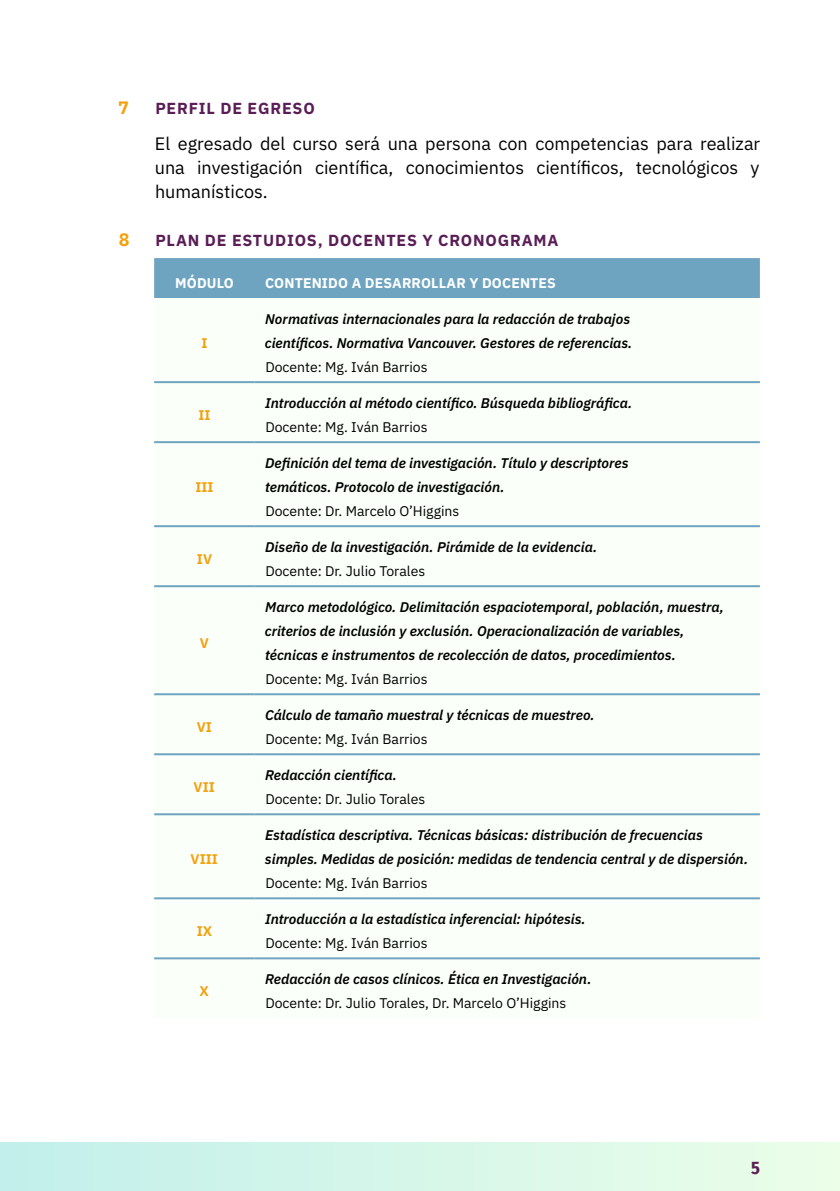
<style>
.page{position:relative;width:840px;height:1191px;background:#fff}
.page>*{position:absolute;margin:0;border:0;box-sizing:border-box;transform-origin:0 0}
.t1{font:18px/24px "IBM Plex Sans";color:#000;text-align:justify}
.t2{font:700 18px "IBM Plex Sans";color:#f1a211}
.t3{font:700 18px "Fira Sans Condensed";color:#5a1e56}
.t4{font:700 16px "IBM Plex Sans";letter-spacing:.05em;color:#5a1e56}
.t5{font:italic 600 14px/24px "IBM Plex Sans";color:#000}
.t6{font:14px "IBM Plex Sans";color:#000}
.t7{font:700 14px "IBM Plex Sans";letter-spacing:.01em;color:#fff}
.t8{font:700 14px "IBM Plex Sans";color:#f1a211}
</style>
<div class="page">
<div style="left:0;top:1142px;width:839px;height:49px;background:linear-gradient(to right,#c2efeb,#ecfee8)"></div>
<div style="left:154px;top:258px;width:605px;height:40px;background:#6ea4bf"></div>
<svg style="left:154px;top:383px;width:605px;height:577px"></svg>
<hr style="left:154px;top:381px;width:100px;height:2px;background:#6ea4bf">
<hr style="left:254px;top:381px;width:505px;height:2px;background:#6ea4bf">
<hr style="left:154px;top:441px;width:100px;height:2px;background:#6ea4bf">
<hr style="left:254px;top:441px;width:505px;height:2px;background:#6ea4bf">
<hr style="left:154px;top:525px;width:100px;height:2px;background:#6ea4bf">
<hr style="left:254px;top:525px;width:505px;height:2px;background:#6ea4bf">
<hr style="left:154px;top:585px;width:100px;height:2px;background:#6ea4bf">
<hr style="left:254px;top:585px;width:505px;height:2px;background:#6ea4bf">
<hr style="left:154px;top:693px;width:100px;height:2px;background:#6ea4bf">
<hr style="left:254px;top:693px;width:505px;height:2px;background:#6ea4bf">
<hr style="left:154px;top:753px;width:100px;height:2px;background:#6ea4bf">
<hr style="left:254px;top:753px;width:505px;height:2px;background:#6ea4bf">
<hr style="left:154px;top:813px;width:100px;height:2px;background:#6ea4bf">
<hr style="left:254px;top:813px;width:505px;height:2px;background:#6ea4bf">
<hr style="left:154px;top:897px;width:100px;height:2px;background:#6ea4bf">
<hr style="left:254px;top:897px;width:505px;height:2px;background:#6ea4bf">
<hr style="left:154px;top:957px;width:100px;height:2px;background:#6ea4bf">
<hr style="left:254px;top:957px;width:505px;height:2px;background:#6ea4bf">
<p class="t2" style="left:118px;top:93px;width:12px">7</p>
<p class="t4" style="left:155px;top:96px;width:161px">PERFIL DE EGRESO</p>
<p class="t1" style="left:155px;top:130px;width:606px">El egresado del curso será una persona con competencias para realizar una investigación científica, conocimientos científicos, tecnológicos y humanísticos.</p>
<p class="t2" style="left:119px;top:225px;width:12px">8</p>
<p class="t4" style="left:155px;top:228px;width:404px">PLAN DE ESTUDIOS, DOCENTES Y CRONOGRAMA</p>
<p class="t7" style="left:175px;top:272px;width:60px">MÓDULO</p>
<p class="t7" style="left:265px;top:272px;width:292px">CONTENIDO A DESARROLLAR Y DOCENTES</p>
<p class="t8" style="left:201px;top:332px;width:8px">I</p>
<p class="t8" style="left:198px;top:404px;width:14px">II</p>
<p class="t8" style="left:195px;top:476px;width:20px">III</p>
<p class="t8" style="left:197px;top:548px;width:17px">IV</p>
<p class="t8" style="left:200px;top:632px;width:11px">V</p>
<p class="t8" style="left:196px;top:716px;width:17px">VI</p>
<p class="t8" style="left:193px;top:776px;width:23px">VII</p>
<p class="t8" style="left:190px;top:848px;width:29px">VIII</p>
<p class="t8" style="left:197px;top:920px;width:17px">IX</p>
<p class="t8" style="left:199px;top:980px;width:11px">X</p>
<p class="t5" style="left:265px;top:306px;width:369px">Normativas internacionales para la redacción de trabajos científicos. Normativa Vancouver. Gestores de referencias.</p>
<p class="t6" style="left:265px;top:356px;width:163px">Docente: Mg. Iván Barrios</p>
<p class="t5" style="left:265px;top:390px;width:368px">Introducción al método científico. Búsqueda bibliográfica.</p>
<p class="t6" style="left:265px;top:416px;width:163px">Docente: Mg. Iván Barrios</p>
<p class="t5" style="left:265px;top:450px;width:365px">Definición del tema de investigación. Título y descriptores temáticos. Protocolo de investigación.</p>
<p class="t6" style="left:265px;top:500px;width:195px">Docente: Dr. Marcelo O’Higgins</p>
<p class="t5" style="left:265px;top:534px;width:333px">Diseño de la investigación. Pirámide de la evidencia.</p>
<p class="t6" style="left:265px;top:560px;width:161px">Docente: Dr. Julio Torales</p>
<p class="t5" style="left:264px;top:594px;width:460px">Marco metodológico. Delimitación espaciotemporal, población, muestra, criterios de inclusión y exclusión. Operacionalización de variables, técnicas e instrumentos de recolección de datos, procedimientos.</p>
<p class="t6" style="left:265px;top:668px;width:163px">Docente: Mg. Iván Barrios</p>
<p class="t5" style="left:265px;top:702px;width:331px">Cálculo de tamaño muestral y técnicas de muestreo.</p>
<p class="t6" style="left:265px;top:728px;width:163px">Docente: Mg. Iván Barrios</p>
<p class="t5" style="left:265px;top:762px;width:133px">Redacción científica.</p>
<p class="t6" style="left:265px;top:788px;width:161px">Docente: Dr. Julio Torales</p>
<p class="t5" style="left:265px;top:822px;width:484px">Estadística descriptiva. Técnicas básicas: distribución de frecuencias simples. Medidas de posición: medidas de tendencia central y de dispersión.</p>
<p class="t6" style="left:265px;top:872px;width:163px">Docente: Mg. Iván Barrios</p>
<p class="t5" style="left:265px;top:906px;width:322px">Introducción a la estadística inferencial: hipótesis.</p>
<p class="t6" style="left:265px;top:932px;width:163px">Docente: Mg. Iván Barrios</p>
<p class="t5" style="left:265px;top:966px;width:327px">Redacción de casos clínicos. Ética en Investigación.</p>
<p class="t6" style="left:265px;top:992px;width:302px">Docente: Dr. Julio Torales, Dr. Marcelo O’Higgins</p>
<p class="t3" style="left:750px;top:1152px;width:10px">5</p>
</div>
